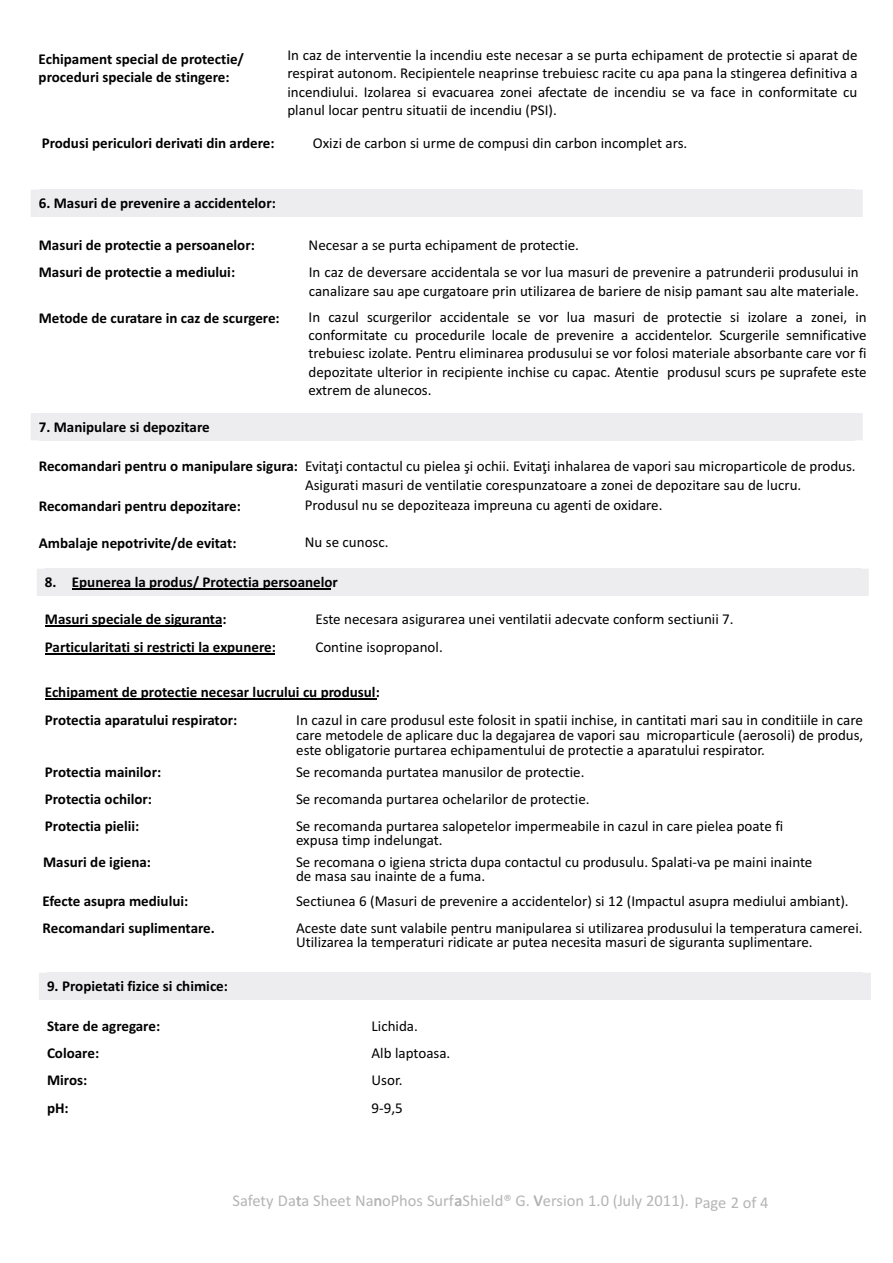
<style>
.page{position:relative;width:893px;height:1263px;background:#fff}
.page>*{position:absolute;margin:0;border:0;box-sizing:border-box;transform-origin:0 0}
.t1{font:16.5px "Calibri";color:#b5b5b5}
.t2{font:15.15px "Calibri";color:#000}
.t3{font:15px/18.3px "Calibri";color:#000}
.t4{font:700 15px/27.3px "Calibri";color:#000}
</style>
<div class="page">
<div style="left:45px;top:569px;width:815px;height:27px;background:#ededf0"></div>
<hr style="left:72px;top:589px;width:258px;height:1px;background:#000">
<hr style="left:45px;top:626px;width:176px;height:1px;background:#000">
<hr style="left:45px;top:653px;width:229px;height:1px;background:#000">
<hr style="left:45px;top:699px;width:331px;height:1px;background:#000">
<div style="left:39px;top:190px;width:815px;height:27px;background:#ededf0"></div>
<div style="left:39px;top:413px;width:815px;height:27px;background:#ededf0"></div>
<div style="left:47px;top:973px;width:815px;height:27px;background:#ededf0"></div>
<p class="t4" style="left:39px;top:51px;width:207px;line-height:18.3px">Echipament special de protectie/ proceduri speciale de stingere:</p>
<p class="t3" style="left:287px;top:47px;width:571px;text-align:justify">In caz de interventie la incendiu este necesar a se purta echipament de protectie si aparat de respirat autonom. Recipientele neaprinse trebuiesc racite cu apa pana la stingerea definitiva a incendiului. Izolarea si evacuarea zonei afectate de incendiu se va face in conformitate cu planul locar pentru situatii de incendiu (PSI).</p>
<p class="t4" style="left:42px;top:131px;width:234px">Produsi periculori derivati din ardere:</p>
<p class="t3" style="left:313px;top:136px;width:376px">Oxizi de carbon si urme de compusi din carbon incomplet ars.</p>
<p class="t4" style="left:39px;top:191px;width:238px">6. Masuri de prevenire a accidentelor:</p>
<p class="t4" style="left:39px;top:232px;width:217px">Masuri de protectie a persoanelor:</p>
<p class="t3" style="left:308px;top:237px;width:272px">Necesar a se purta echipament de protectie.</p>
<p class="t4" style="left:39px;top:260px;width:198px">Masuri de protectie a mediului:</p>
<p class="t4" style="left:39px;top:305px;width:242px">Metode de curatare in caz de scurgere:</p>
<p class="t3" style="left:309px;top:265px;width:551px">In caz de deversare accidentala se vor lua masuri de prevenire a patrunderii produsului in canalizare sau ape curgatoare prin utilizarea de bariere de nisip pamant sau alte materiale.</p>
<p class="t3" style="left:308px;top:309px;width:559px;text-align:justify">In cazul scurgerilor accidentale se vor lua masuri de protectie si izolare a zonei, in conformitate cu procedurile locale de prevenire a accidentelor. Scurgerile semnificative trebuiesc izolate. Pentru eliminarea produsului se vor folosi materiale absorbante care vor fi depozitate ulterior in recipiente inchise cu capac. Atentie produsul scurs pe suprafete este extrem de alunecos.</p>
<p class="t4" style="left:39px;top:414px;width:172px">7. Manipulare si depozitare</p>
<p class="t4" style="left:39px;top:454px;width:261px">Recomandari pentru o manipulare sigura:</p>
<p class="t4" style="left:39px;top:493px;width:204px">Recomandari pentru depozitare:</p>
<p class="t4" style="left:39px;top:530px;width:199px">Ambalaje nepotrivite/de evitat:</p>
<p class="t3" style="left:305px;top:459px;width:552px">Evitaţi contactul cu pielea şi ochii. Evitaţi inhalarea de vapori sau microparticole de produs.<br>Asigurati masuri de ventilatie corespunzatoare a zonei de depozitare sau de lucru.</p>
<p class="t3" style="left:305px;top:497px;width:359px">Produsul nu se depoziteaza impreuna cu agenti de oxidare.</p>
<p class="t3" style="left:305px;top:534px;width:85px">Nu se cunosc.</p>
<p class="t4" style="left:45px;top:570px;width:294px">8. Epunerea la produs/ Protectia persoanelor</p>
<p class="t4" style="left:45px;top:607px;width:183px">Masuri speciale de siguranta:</p>
<p class="t3" style="left:315px;top:611px;width:420px">Este necesara asigurarea unei ventilatii adecvate conform sectiunii 7.</p>
<p class="t4" style="left:45px;top:634px;width:233px">Particularitati si restricti la expunere:</p>
<p class="t3" style="left:315px;top:639px;width:129px">Contine isopropanol.</p>
<p class="t4" style="left:45px;top:680px;width:336px">Echipament de protectie necesar lucrului cu produsul:<br>Protectia aparatului respirator:</p>
<p class="t2" style="left:296px;top:713px;width:568px">In cazul in care produsul este folosit in spatii inchise, in cantitati mari sau in conditiile in care</p>
<p class="t3" style="left:296px;top:728px;width:568px;line-height:15.3px">care metodele de aplicare duc la degajarea de vapori sau microparticule (aerosoli) de produs, este obligatorie purtarea echipamentului de protectie a aparatului respirator.</p>
<p class="t3" style="left:147px;top:764px;width:6px">:</p>
<p class="t3" style="left:296px;top:764px;width:290px">Se recomanda purtatea manusilor de protectie.</p>
<p class="t4" style="left:45px;top:787px;width:109px">Protectia ochilor:</p>
<p class="t4" style="left:45px;top:759px;width:118px">Protectia mainilor:</p>
<p class="t3" style="left:136px;top:791px;width:6px">:</p>
<p class="t3" style="left:296px;top:791px;width:295px">Se recomanda purtarea ochelarilor de protectie.</p>
<p class="t4" style="left:45px;top:814px;width:96px">Protectia pielii:</p>
<p class="t3" style="left:296px;top:820px;width:489px;line-height:14px">Se recomanda purtarea salopetelor impermeabile in cazul in care pielea poate fi expusa timp indelungat.</p>
<p class="t4" style="left:43px;top:850px;width:109px">Masuri de igiena:</p>
<p class="t3" style="left:296px;top:857px;width:518px;line-height:13.6px">Se recomana o igiena stricta dupa contactul cu produsulu. Spalati-va pe maini inainte de masa sau inainte de a fuma.</p>
<p class="t4" style="left:42px;top:888px;width:147px">Efecte asupra mediului:</p>
<p class="t3" style="left:296px;top:893px;width:554px">Sectiunea 6 (Masuri de prevenire a accidentelor) si 12 (Impactul asupra mediului ambiant).</p>
<p class="t4" style="left:42px;top:916px;width:174px">Recomandari suplimentare.</p>
<p class="t3" style="left:296px;top:922px;width:568px;line-height:14px">Aceste date sunt valabile pentru manipularea si utilizarea produsului la temperatura camerei.<br>Utilizarea la temperaturi ridicate ar putea necesita masuri de siguranta suplimentare.</p>
<p class="t4" style="left:47px;top:974px;width:182px">9. Propietati fizice si chimice:</p>
<p class="t4" style="left:47px;top:1013px;width:115px">Stare de agregare:</p>
<p class="t3" style="left:371px;top:1018px;width:48px">Lichida.</p>
<p class="t4" style="left:47px;top:1041px;width:54px">Coloare:</p>
<p class="t3" style="left:371px;top:1045px;width:80px">Alb laptoasa.</p>
<p class="t4" style="left:47px;top:1068px;width:42px">Miros:</p>
<p class="t3" style="left:371px;top:1072px;width:33px">Usor.</p>
<p class="t4" style="left:47px;top:1095px;width:23px">pH:</p>
<p class="t3" style="left:371px;top:1100px;width:33px">9-9,5</p>
<p class="t1" style="left:232px;top:1194px;width:537px">Safety Data Sheet NanoPhos SurfaShield® G. Version 1.0 (July 2011). Page 2 of 4</p>
</div>
